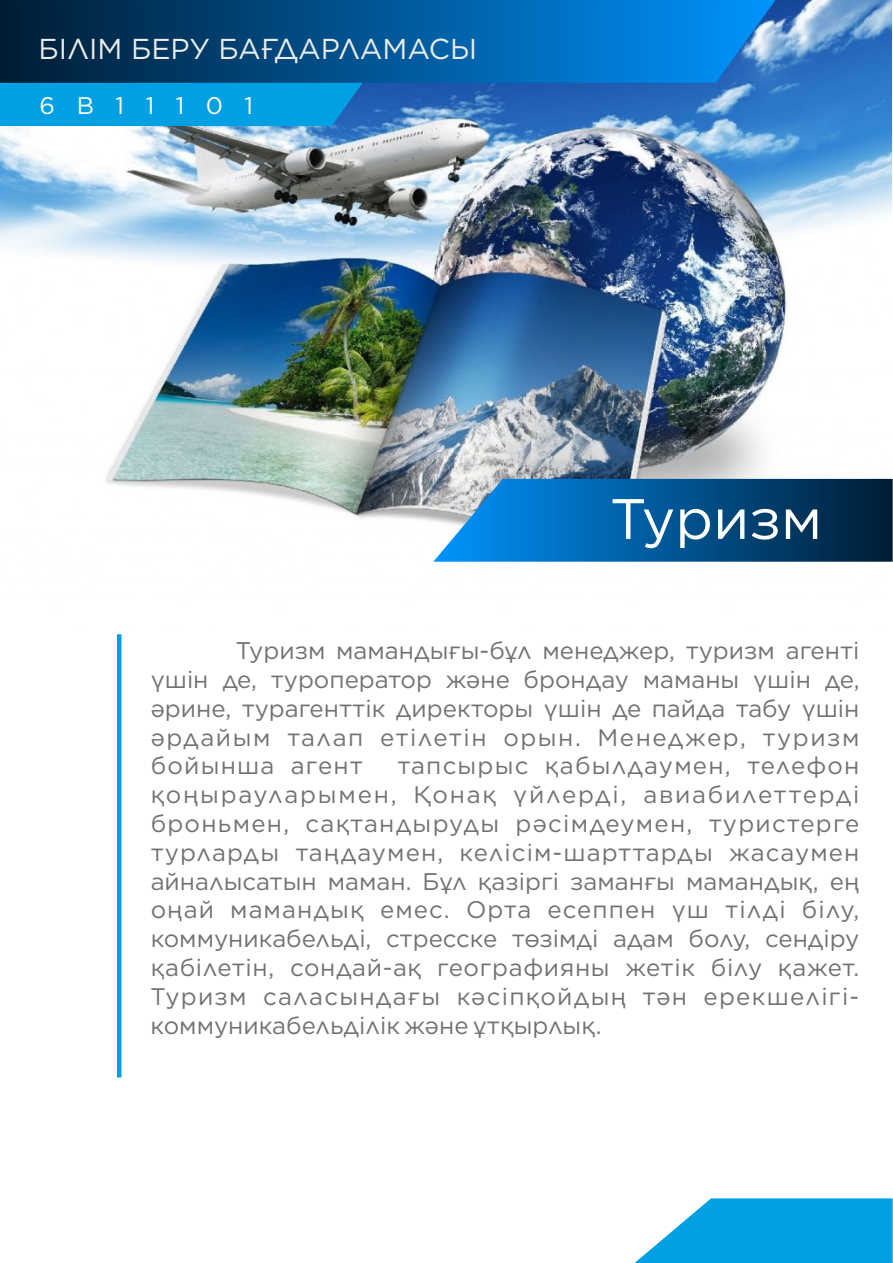
<style>
.page{position:relative;width:893px;height:1263px;background:#fff}
.page>*{position:absolute;margin:0;border:0;box-sizing:border-box;transform-origin:0 0}
.t1{font:56.85px "Gotham";color:#fefefe}
.t2{font:28.8px "Gotham";color:#ebecec}
.t3{font:24px/28.8px "Gotham";letter-spacing:.05em;color:#727271;text-align:justify}
.t4{font:24px "Gotham";letter-spacing:.895em;color:#fefefe}
</style>
<div class="page">
<img style="left:0;top:0;width:891px;height:521px">
<svg style="left:0;top:83px;width:391px;height:43px;background:#0398dd"></svg>
<svg style="left:0;top:0;width:775px;height:83px;background:#035796"></svg>
<hr style="left:117px;top:634px;width:4px;height:443px;background:#00a0e3">
<svg style="left:635px;top:1198px;width:258px;height:65px;background:#27aee7"></svg>
<svg style="left:433px;top:479px;width:460px;height:83px;background:#105d96"></svg>
<p class="t2" style="left:39px;top:36px;width:440px">БІЛІМ БЕРУ БАҒДАРЛАМАСЫ</p>
<p class="t4" style="left:40px;top:95px;width:215px">6В11101</p>
<h1 class="t1" style="left:610px;top:493px;width:214px">Туризм</h1>
<p class="t3" style="left:151px;top:637px;width:710px;text-indent:85px">Туризм мамандығы-бұл менеджер, туризм агенті үшін де, туроператор және брондау маманы үшін де, әрине, турагенттік директоры үшін де пайда табу үшін әрдайым талап етілетін орын. Менеджер, туризм бойынша агент</p>
<p class="t3" style="left:151px;top:753px;width:710px;text-indent:247px">тапсырыс қабылдаумен, телефон қоңырауларымен, Қонақ үйлерді, авиабилеттерді броньмен, сақтандыруды рәсімдеумен, туристерге турларды таңдаумен, келісім-шарттарды жасаумен айналысатын маман. Бұл қазіргі заманғы мамандық, ең оңай мамандық емес. Орта есеппен үш тілді білу, коммуникабельді, стресске төзімді адам болу, сендіру қабілетін, сондай-ақ географияны жетік білу қажет.<br>Туризм саласындағы кәсіпқойдың тән ерекшелігі&shy;коммуникабельділік және ұтқырлық.</p>
</div>
